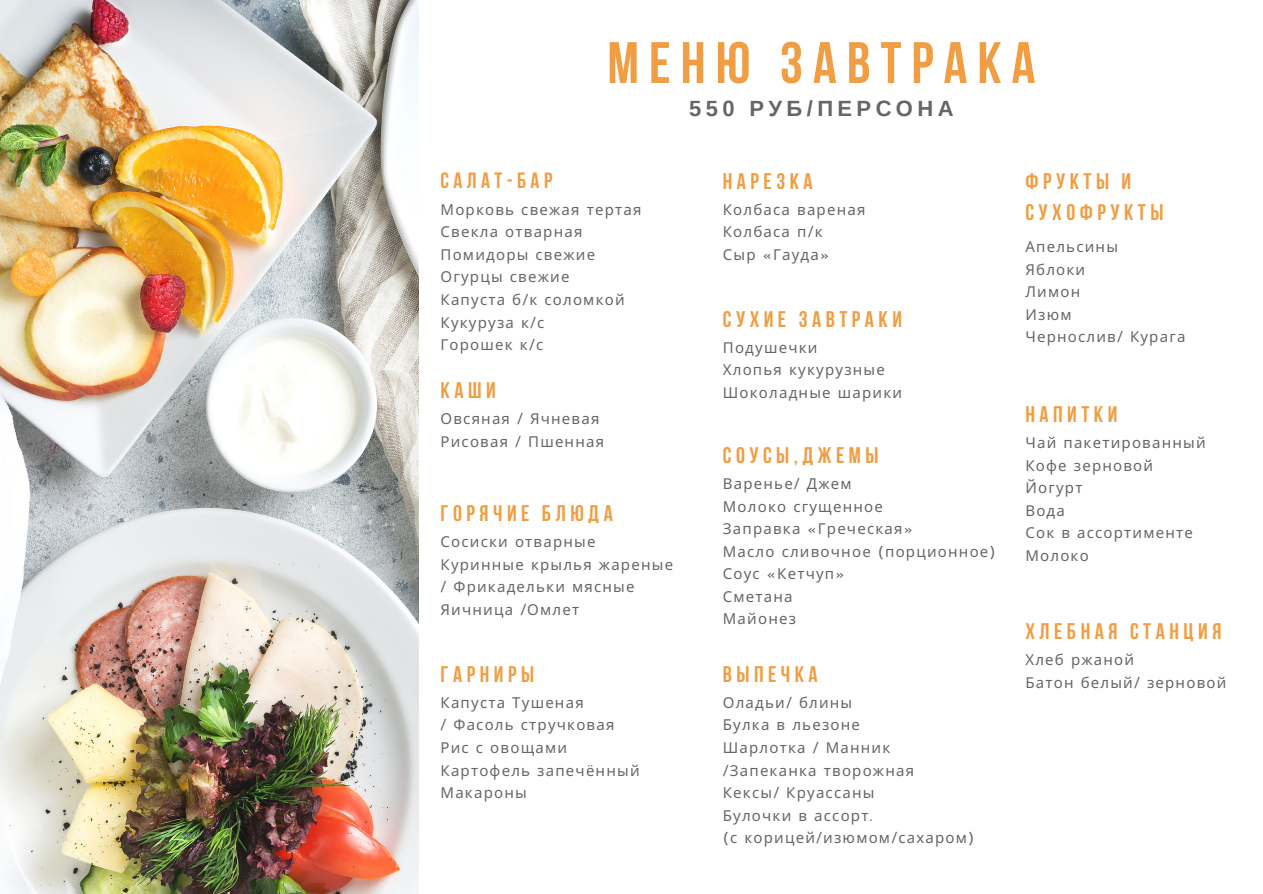
<style>
.page{position:relative;width:1263px;height:894px;background:#fff}
.page>*{position:absolute;margin:0;border:0;box-sizing:border-box;transform-origin:0 0}
.t1{font:700 58.35px "Bebas Neue";letter-spacing:.175em;color:#f09d43}
.t2{font:700 22.5px/31.5px "Bebas Neue";letter-spacing:.2em;color:#f09d43}
.t3{font:700 22.05px "Arimo";letter-spacing:.2em;color:#666}
.t4{font:700 22.05px "Bebas Neue";letter-spacing:.2em;color:#f09d43}
.t5{font:15px/22.5px "Noto Sans";letter-spacing:.08em;color:#666}
.s1{font-family:"Josefin Sans"}
</style>
<div class="page">
<img style="left:0;top:0;width:418px;height:893px">
<h1 class="t1" style="left:607px;top:39px;width:429px">МЕНЮ ЗАВТРАКА</h1>
<h3 class="t3" style="left:689px;top:96px;width:266px">550 РУБ/ПЕРСОНА</h3>
<h3 class="t4" style="left:440px;top:171px;width:113px">САЛАТ-БАР</h3>
<p class="t5" style="left:440px;top:198px;width:202px">Морковь свежая тертая<br>Свекла отварная<br>Помидоры свежие<br>Огурцы свежие<br>Капуста б<span class="s1">/</span>к соломкой<br>Кукуруза к<span class="s1">/</span>с<br>Горошек к<span class="s1">/</span>с</p>
<h2 class="t2" style="left:440px;top:377px;width:57px">КАШИ</h2>
<p class="t5" style="left:440px;top:407px;width:165px">Овсяная <span class="s1">/</span> Ячневая<br>Рисовая <span class="s1">/</span> Пшенная</p>
<h2 class="t2" style="left:440px;top:499px;width:174px">ГОРЯЧИЕ БЛЮДА</h2>
<p class="t5" style="left:440px;top:529px;width:234px">Сосиски отварные<br>Куринные крылья жареные <span class="s1">/</span> Фрикадельки мясные<br>Яичница <span class="s1">/</span>Омлет</p>
<h2 class="t2" style="left:440px;top:660px;width:95px">ГАРНИРЫ</h2>
<p class="t5" style="left:440px;top:690px;width:201px">Капуста Тушеная<br><span class="s1">/</span> Фасоль стручковая<br>Рис с овощами<br>Картофель запечённый<br>Макароны</p>
<h2 class="t2" style="left:723px;top:167px;width:91px">НАРЕЗКА</h2>
<p class="t5" style="left:723px;top:198px;width:144px">Колбаса вареная<br>Колбаса п<span class="s1">/</span>к<br>Сыр <span class="s1">«</span>Гауда<span class="s1">»</span></p>
<h2 class="t2" style="left:723px;top:305px;width:181px">СУХИЕ ЗАВТРАКИ</h2>
<p class="t5" style="left:723px;top:335px;width:181px">Подушечки<br>Хлопья кукурузные<br>Шоколадные шарики</p>
<h2 class="t2" style="left:723px;top:441px;width:157px">СОУСЫ,ДЖЕМЫ</h2>
<p class="t5" style="left:723px;top:472px;width:274px">Варенье<span class="s1">/</span> Джем<br>Молоко сгущенное<br>Заправка <span class="s1">«</span>Греческая<span class="s1">»<br></span>Масло сливочное <span class="s1">(</span>порционное<span class="s1">)<br></span>Соус <span class="s1">«</span>Кетчуп<span class="s1">»<br></span>Сметана<br>Майонез</p>
<h2 class="t2" style="left:723px;top:660px;width:96px">ВЫПЕЧКА</h2>
<p class="t5" style="left:723px;top:690px;width:253px">Оладьи<span class="s1">/</span> блины<br>Булка в льезоне<br>Шарлотка <span class="s1">/</span> Манник <span class="s1">/</span>Запеканка творожная<br>Кексы<span class="s1">/</span> Круассаны<br>Булочки в ассорт<span class="s1">.<br>(</span>с корицей<span class="s1">/</span>изюмом<span class="s1">/</span>сахаром<span class="s1">)</span></p>
<h2 class="t2" style="left:1025px;top:167px;width:140px">ФРУКТЫ И<br>СУХОФРУКТЫ</h2>
<p class="t5" style="left:1025px;top:235px;width:162px">Апельсины<br>Яблоки<br>Лимон<br>Изюм<br>Чернослив<span class="s1">/</span> Курага</p>
<h2 class="t2" style="left:1025px;top:401px;width:93px">НАПИТКИ</h2>
<p class="t5" style="left:1025px;top:431px;width:182px">Чай пакетированный<br>Кофе зерновой<br>Йогурт<br>Вода<br>Сок в ассортименте<br>Молоко</p>
<h2 class="t2" style="left:1025px;top:617px;width:198px">ХЛЕБНАЯ СТАНЦИЯ</h2>
<p class="t5" style="left:1025px;top:647px;width:202px">Хлеб ржаной<br>Батон белый<span class="s1">/</span> зерновой</p>
</div>
